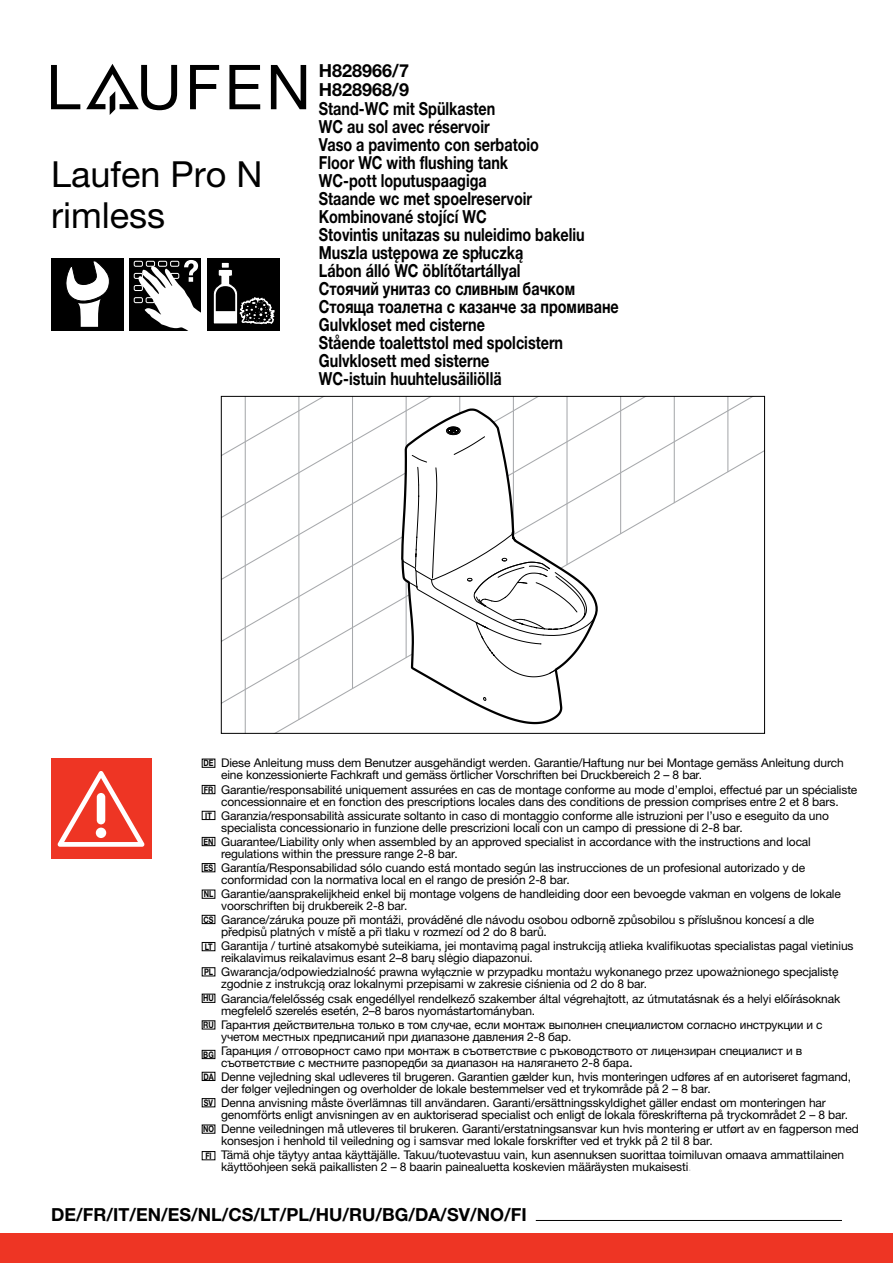
<style>
.page{position:relative;width:893px;height:1263px;background:#fff}
.page>*{position:absolute;margin:0;border:0;box-sizing:border-box;transform-origin:0 0}
.t1{font:36px/40.2px "Helvetica Neue LTCYR";color:#000}
.t2{font:700 18px/18px "Helvetica Neue LTCYR";color:#000;scale:.8 1}
.t3{font:700 18px/19.5px "Helvetica Neue LTCYR";color:#000}
.t4{font:12px/12px "Helvetica Neue LTCYR";letter-spacing:-.01em;color:#000}
.t5{font:700 9px "Helvetica Neue LTCYR";color:#000;scale:.8 1}
.s1{font-size:13.5px}
.s2{color:#c7c8ca}
</style>
<div class="page">
<svg style="left:51px;top:65px;width:29px;height:44px"></svg>
<svg style="left:190px;top:65px;width:29px;height:44px"></svg>
<svg style="left:229px;top:65px;width:31px;height:44px"></svg>
<svg style="left:271px;top:65px;width:35px;height:44px"></svg>
<svg style="left:86px;top:64px;width:91px;height:51px"></svg>
<div style="left:0;top:1233px;width:893px;height:30px;background:#ee3524"></div>
<hr style="left:536px;top:1220px;width:306px;height:1px;background:#000">
<svg style="left:221px;top:398px;width:544px;height:823px"></svg>
<div style="left:51px;top:258px;width:72px;height:72px;background:#000"></div>
<svg style="left:66px;top:261px;width:44px;height:66px"></svg>
<div style="left:129px;top:258px;width:72px;height:72px;background:#000"></div>
<div style="left:134px;top:285px;width:9px;height:6px;border:1px solid #fff"></div>
<div style="left:134px;top:297px;width:9px;height:6px;border:1px solid #fff"></div>
<div style="left:134px;top:273px;width:9px;height:6px;border:1px solid #fff"></div>
<div style="left:134px;top:261px;width:9px;height:6px;border:1px solid #fff"></div>
<svg style="left:138px;top:260px;width:63px;height:70px"></svg>
<div style="left:51px;top:759px;width:100px;height:100px;background:#ee3524"></div>
<svg style="left:58px;top:771px;width:87px;height:76px"></svg>
<div style="left:97px;top:793px;width:8px;height:31px;background:#fff;border-radius:4px"></div>
<div style="left:96px;top:828px;width:10px;height:10px;background:#fff;border-radius:50%"></div>
<div style="left:207px;top:258px;width:72px;height:72px;background:#000"></div>
<svg style="left:213px;top:262px;width:62px;height:63px"></svg>
<div style="left:202px;top:785px;width:13px;height:9px;border:1px solid #000"></div>
<div style="left:202px;top:811px;width:13px;height:9px;border:1px solid #000"></div>
<div style="left:202px;top:837px;width:13px;height:9px;border:1px solid #000"></div>
<div style="left:202px;top:863px;width:13px;height:9px;border:1px solid #000"></div>
<div style="left:202px;top:915px;width:13px;height:9px;border:1px solid #000"></div>
<div style="left:202px;top:942px;width:13px;height:9px;border:1px solid #000"></div>
<div style="left:202px;top:967px;width:13px;height:9px;border:1px solid #000"></div>
<div style="left:202px;top:1050px;width:13px;height:9px;border:1px solid #000"></div>
<div style="left:202px;top:1098px;width:13px;height:9px;border:1px solid #000"></div>
<div style="left:202px;top:1151px;width:13px;height:9px;border:1px solid #000"></div>
<div style="left:202px;top:1072px;width:13px;height:9px;border:1px solid #000"></div>
<h1 class="t1" style="left:51px;top:154px;width:213px">Laufen Pro N rimless</h1>
<h2 class="t3" style="left:319px;top:60px;width:92px">H828966/7<br>H828968/9</h2>
<p class="t2" style="left:319px;top:99px;width:376px">Stand-WC mit Spülkasten<br>WC au sol avec réservoir<br>Vaso a pavimento con serbatoio<br>Floor WC with flushing tank<br>WC-pott loputuspaagiga<br>Staande wc met spoelreservoir<br>Kombinované stojící WC<br>Stovintis unitazas su nuleidimo bakeliu<br>Muszla ustępowa ze spłuczką<br>Lábon álló WC öblítőtartállyal<br>Стоячий унитаз со сливным бачком<br>Стояща тоалетна с казанче за промиване<br>Gulvkloset med cisterne<br>Stående toalettstol med spolcistern<br>Gulvklosett med sisterne<br>WC-istuin huuhtelusäiliöllä</p>
<p class="t4" style="left:221px;top:757px;width:624px">Diese Anleitung muss dem Benutzer ausgehändigt werden. Garantie/Haftung nur bei Montage gemäss Anleitung durch eine konzessionierte Fachkraft und gemäss örtlicher Vorschriften bei Druckbereich 2 – 8 bar.</p>
<p class="t4" style="left:221px;top:783px;width:638px">Garantie/responsabilité uniquement assurées en cas de montage conforme au mode d’emploi, effectué par un spécialiste concessionnaire et en fonction des prescriptions locales dans des conditions de pression comprises entre 2 et 8 bars.</p>
<p class="t4" style="left:221px;top:809px;width:609px">Garanzia/responsabilità assicurate soltanto in caso di montaggio conforme alle istruzioni per l’uso e eseguito da uno specialista concessionario in funzione delle prescrizioni locali con un campo di pressione di 2-8 bar.</p>
<p class="t4" style="left:221px;top:835px;width:591px">Guarantee/Liability only when assembled by an approved specialist in accordance with the instructions and local regulations within the pressure range 2-8 bar.</p>
<p class="t4" style="left:221px;top:861px;width:586px">Garantía/Responsabilidad sólo cuando está montado según las instrucciones de un profesional autorizado y de conformidad con la normativa local en el rango de presión 2-8 bar.</p>
<p class="t4" style="left:221px;top:888px;width:621px">Garantie/aansprakelijkheid enkel bij montage volgens de handleiding door een bevoegde vakman en volgens de lokale voorschriften bij drukbereik 2-8 bar.</p>
<p class="t4" style="left:221px;top:914px;width:595px">Garance/záruka pouze při montáži, prováděné dle návodu osobou odborně způsobilou s příslušnou koncesí a dle předpisů platných v místě a při tlaku v rozmezí od 2 do 8 barů.</p>
<p class="t4" style="left:221px;top:940px;width:634px">Garantija / turtinė atsakomybė suteikiama, jei montavimą pagal instrukciją atlieka kvalifikuotas specialistas pagal vietinius reikalavimus reikalavimus esant 2–8 barų slėgio diapazonui.</p>
<p class="t4" style="left:221px;top:966px;width:619px">Gwarancja/odpowiedzialność prawna wyłącznie w przypadku montażu wykonanego przez upoważnionego specjalistę zgodnie z instrukcją oraz lokalnymi przepisami w zakresie ciśnienia od 2 do 8 bar.</p>
<p class="t4" style="left:221px;top:992px;width:621px">Garancia/felelősség csak engedéllyel rendelkező szakember által végrehajtott, az útmutatásnak és a helyi előírásoknak megfelelő szerelés esetén, 2–8 baros nyomástartományban.</p>
<p class="t4" style="left:221px;top:1018px;width:603px">Гарантия действительна только в том случае, если монтаж выполнен специалистом согласно инструкции и с учетом местных предписаний при диапазоне давления 2-8 бар.</p>
<p class="t4" style="left:221px;top:1044px;width:583px">Гаранция / отговорност само при монтаж в съответствие с ръководството от лицензиран специалист и в съответствие с местните разпоредби за диапазон на налягането 2-8 бара<span class="s1">.</span></p>
<p class="t4" style="left:221px;top:1070px;width:632px">Denne vejledning skal udleveres til brugeren. Garantien gælder kun, hvis monteringen udføres af en autoriseret fagmand, der følger vejledningen og overholder de lokale bestemmelser ved et trykområde på 2 – 8 bar.</p>
<p class="t4" style="left:221px;top:1097px;width:629px">Denna anvisning måste överlämnas till användaren. Garanti/ersättningsskyldighet gäller endast om monteringen har genomförts enligt anvisningen av en auktoriserad specialist och enligt de lokala föreskrifterna på tryckområdet 2 – 8 bar.</p>
<p class="t4" style="left:221px;top:1123px;width:639px">Denne veiledningen må utleveres til brukeren. Garanti/erstatningsansvar kun hvis montering er utført av en fagperson med konsesjon i henhold til veiledning og i samsvar med lokale forskrifter ved et trykk på 2 til 8 bar.</p>
<p class="t4" style="left:221px;top:1149px;width:624px">Tämä ohje täytyy antaa käyttäjälle. Takuu/tuotevastuu vain, kun asennuksen suorittaa toimiluvan omaava ammattilainen käyttöohjeen sekä paikallisten 2 – 8 baarin painealuetta koskevien määräysten mukaisesti<span class="s2">.</span></p>
<p class="t5" style="left:204px;top:758px;width:14px">DE</p>
<p class="t5" style="left:204px;top:784px;width:13px">FR</p>
<p class="t5" style="left:205px;top:810px;width:10px">IT</p>
<p class="t5" style="left:204px;top:836px;width:14px">EN</p>
<p class="t5" style="left:204px;top:862px;width:13px">ES</p>
<p class="t5" style="left:204px;top:889px;width:14px">NL</p>
<p class="t5" style="left:204px;top:914px;width:14px">CS</p>
<p class="t5" style="left:205px;top:941px;width:11px">LT</p>
<p class="t5" style="left:204px;top:966px;width:13px">PL</p>
<p class="t5" style="left:203px;top:993px;width:15px">HU</p>
<p class="t5" style="left:203px;top:1019px;width:15px">RU</p>
<p class="t5" style="left:203px;top:1049px;width:15px">BG</p>
<p class="t5" style="left:203px;top:1071px;width:14px">DA</p>
<p class="t5" style="left:204px;top:1097px;width:13px">SV</p>
<p class="t5" style="left:203px;top:1123px;width:15px">NO</p>
<p class="t5" style="left:205px;top:1150px;width:9px">FI</p>
<h2 class="t3" style="left:51px;top:1204px;width:477px">DE/FR/IT/EN/ES/NL/CS/LT/PL/HU/RU/BG/DA/SV/NO/FI</h2>
</div>
